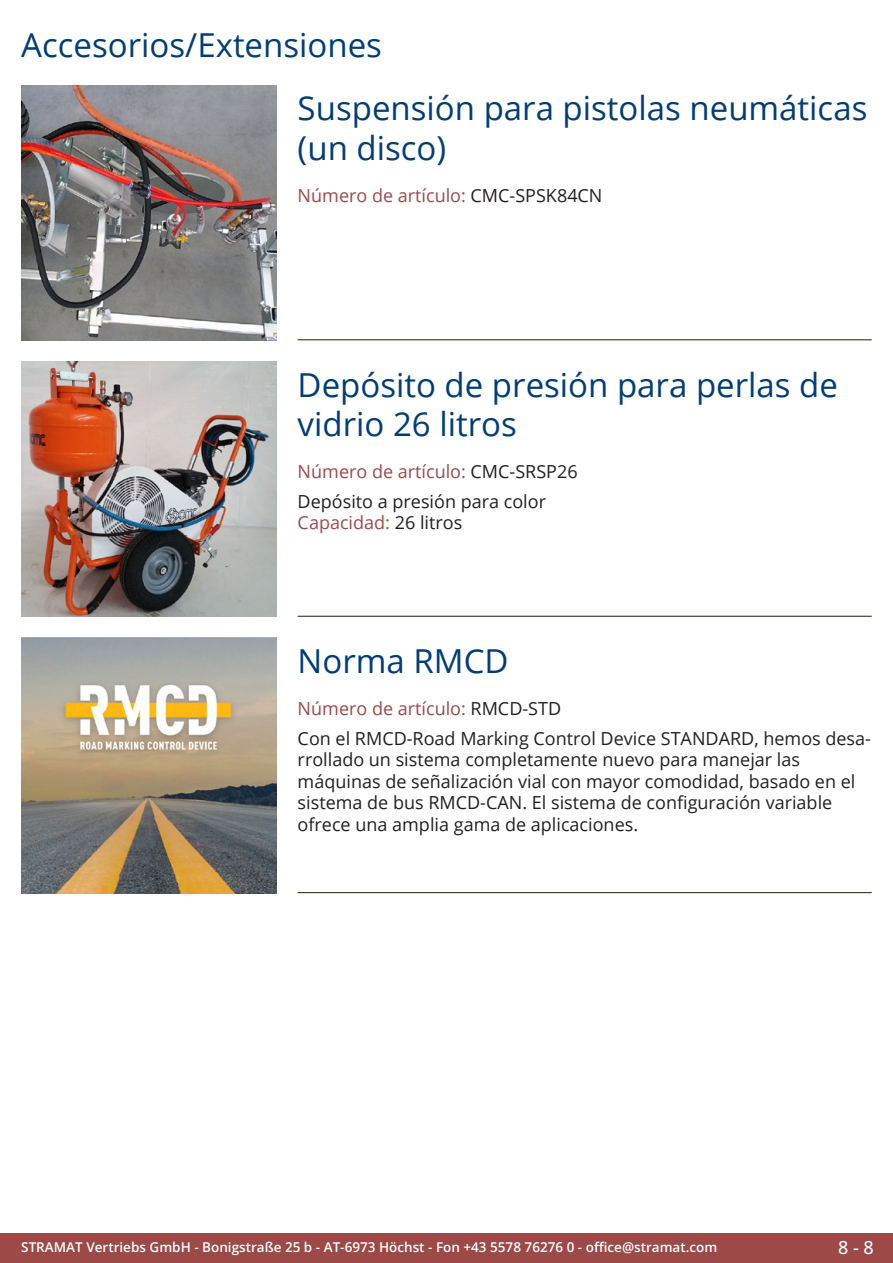
<style>
.page{position:relative;width:893px;height:1263px;background:#fff}
.page>*{position:absolute;margin:0;border:0;box-sizing:border-box;transform-origin:0 0}
.Produkttitel{font:33px/39.6px "Open Sans";color:#003d78}
.RastTitel{font:33px "Open Sans";color:#003d78}
.Beschreibung_Text{font:18px/21.6px "Open Sans";color:#231f20}
.TechDaten_Überschrif{font:18px "Open Sans";color:#9c4948}
.t1{font:500 18px "Open Sans";color:#fff}
.t2{font:600 13.5px "Open Sans";color:#fff}
.s1{color:#231f20}
.s2{color:#9c4948}
</style>
<div class="page">
<div style="left:0;top:1233px;width:893px;height:30px;background:#9c4948"></div>
<hr style="left:298px;top:340px;width:574px;height:1px;background:#201d08">
<hr style="left:298px;top:616px;width:574px;height:1px;background:#201d08">
<hr style="left:298px;top:892px;width:574px;height:1px;background:#201d08">
<img style="left:21px;top:85px;width:255px;height:255px">
<img style="left:21px;top:361px;width:255px;height:256px">
<img style="left:21px;top:638px;width:255px;height:255px">
<p class="RastTitel" style="left:21px;top:22px;width:362px">Accesorios/Extensiones</p>
<p class="Produkttitel" style="left:298px;top:88px;width:571px">Suspensión para pistolas neumáticas (un disco)</p>
<p class="TechDaten_Überschrif" style="left:298px;top:183px;width:306px">Número de artículo: <span class="s1">CMC-SPSK84CN</span></p>
<p class="Produkttitel" style="left:298px;top:364px;width:542px">Depósito de presión para perlas de vidrio 26 litros</p>
<p class="TechDaten_Überschrif" style="left:298px;top:459px;width:282px">Número de artículo: <span class="s1">CMC-SRSP26</span></p>
<p class="Beschreibung_Text" style="left:298px;top:490px;width:250px">Depósito a presión para color<br><span class="s2">Capacidad:</span> 26 litros</p>
<p class="Produkttitel" style="left:298px;top:640px;width:212px">Norma RMCD</p>
<p class="TechDaten_Überschrif" style="left:298px;top:696px;width:265px">Número de artículo: <span class="s1">RMCD-STD</span></p>
<p class="Beschreibung_Text" style="left:298px;top:727px;width:573px">Con el RMCD-Road Marking Control Device STANDARD, hemos desa&shy;rrollado un sistema completamente nuevo para manejar las máquinas de señalización vial con mayor comodidad, basado en el sistema de bus RMCD-CAN. El sistema de configuración variable ofrece una amplia gama de aplicaciones.</p>
<p class="t2" style="left:21px;top:1238px;width:698px">STRAMAT Vertriebs GmbH - Bonigstraße 25 b - AT-6973 Höchst - Fon +43 5578 76276 0 - office@stramat.com</p>
<p class="t1" style="left:838px;top:1234px;width:37px">8 - 8</p>
</div>
